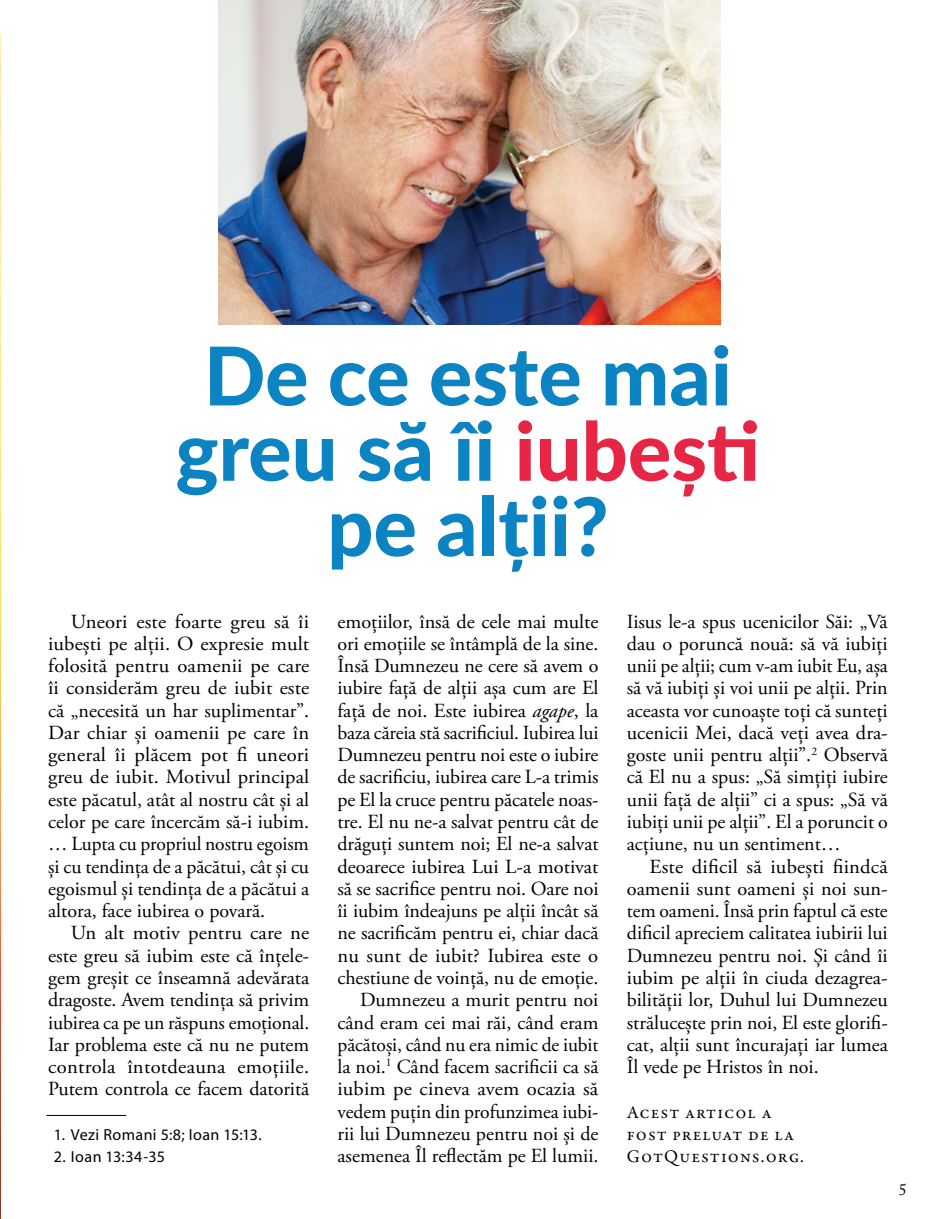
<style>
.page{position:relative;width:936px;height:1219px;background:#fff}
.page>*{position:absolute;margin:0;border:0;box-sizing:border-box;transform-origin:0 0}
.t1{font:800 81px/75.4px "Lato";color:#0c83c2;text-align:center}
.t2{font:20px/22.2px "Adobe Garamond Pro";letter-spacing:-.005em;color:#000;text-align:justify}
.t3{font:18px/22.2px "Garamond Premr Pro";letter-spacing:.06em;color:#000}
.t4{font:16px "Myriad Pro";letter-spacing:.03em;color:#000}
.t5{font:16px "Adobe Caslon Pro";color:#000}
.s1{color:#e62644}
.s2{font-style:italic}
</style>
<div class="page">
<img style="left:0;top:33px;width:1px;height:1186px">
<img style="left:219px;top:0;width:501px;height:325px">
<hr style="left:46px;top:1115px;width:80px;height:1px;background:#000">
<h1 class="t1" style="left:175px;top:335px;width:586px">De ce este mai greu să îi <span class="s1">iubești </span>pe alții?</h1>
<p class="t2" style="left:48px;top:611px;width:262px;text-indent:23px">Uneori este foarte greu să îi iubești pe alții. O expresie mult folosită pentru oamenii pe care îi considerăm greu de iubit este că „necesită un har suplimentar”.<br>Dar chiar și oamenii pe care în general îi plăcem pot fi uneori greu de iubit. Motivul principal este păcatul, atât al nostru cât și al celor pe care încercăm să‑i iubim. … Lupta cu propriul nostru egoism și cu tendința de a păcătui, cât și cu egoismul și tendința de a păcătui a altora, face iubirea o povară.</p>
<p class="t2" style="left:48px;top:923px;width:262px;text-indent:23px">Un alt motiv pentru care ne este greu să iubim este că înțele‑ gem greșit ce înseamnă adevărata dragoste. Avem tendința să privim iubirea ca pe un răspuns emoțional.<br>Iar problema este că nu ne putem controla întotdeauna emoțiile.<br>Putem controla ce facem datorită</p>
<p class="t4" style="left:54px;top:1125px;width:209px">1. Vezi Romani 5:8; Ioan 15:13.</p>
<p class="t4" style="left:54px;top:1147px;width:112px">2. Ioan 13:34-35</p>
<p class="t2" style="left:337px;top:611px;width:262px;text-align:right">emoțiilor, însă de cele mai multe ori emoțiile se întâmplă de la sine.<br>Însă Dumnezeu ne cere să avem o iubire față de alții așa cum are El față de noi. Este iubirea <span class="s2">agape</span>, la baza căreia stă sacrificiul. Iubirea lui Dumnezeu pentru noi este o iubire de sacrificiu, iubirea care L‑a trimis pe El la cruce pentru păcatele noas‑ tre. El nu ne‑a salvat pentru cât de drăguți suntem noi; El ne‑a salvat deoarece iubirea Lui L‑a motivat să se sacrifice pentru noi. Oare noi îi iubim îndeajuns pe alții încât să ne sacrificăm pentru ei, chiar dacă nu sunt de iubit? Iubirea este o chestiune de voință, nu de emoție.<br>Dumnezeu a murit pentru noi când eram cei mai răi, când eram păcătoși, când nu era nimic de iubit la noi.<sup>1</sup> Când facem sacrificii ca să iubim pe cineva avem ocazia să vedem puțin din profunzimea iubi‑ rii lui Dumnezeu pentru noi și de asemenea Îl reflectăm pe El lumii.</p>
<p class="t2" style="left:626px;top:611px;width:262px">Iisus le‑a spus ucenicilor Săi: „Vă dau o poruncă nouă: să vă iubiți unii pe alții; cum v‑am iubit Eu, așa să vă iubiți și voi unii pe alții. Prin aceasta vor cunoaște toți că sunteți ucenicii Mei, dacă veți avea dra‑ goste unii pentru alții”.<sup>2</sup> Observă că El nu a spus: „Să simțiți iubire unii față de alții” ci a spus: „Să vă iubiți unii pe alții”. El a poruncit o acțiune, nu un sentiment…</p>
<p class="t2" style="left:626px;top:856px;width:262px;text-indent:23px">Este dificil să iubești fiindcă oamenii sunt oameni și noi sun‑ tem oameni. Însă prin faptul că este dificil apreciem calitatea iubirii lui Dumnezeu pentru noi. Și când îi iubim pe alții în ciuda dezagrea‑ bilității lor, Duhul lui Dumnezeu strălucește prin noi, El este glorifi‑ cat, alții sunt încurajați iar lumea Îl vede pe Hristos în noi.</p>
<p class="t3" style="left:626px;top:1101px;width:179px">Acest articol a fost preluat de la<br>GotQuestions.org.</p>
<p class="t5" style="left:898px;top:1180px;width:9px">5</p>
</div>
